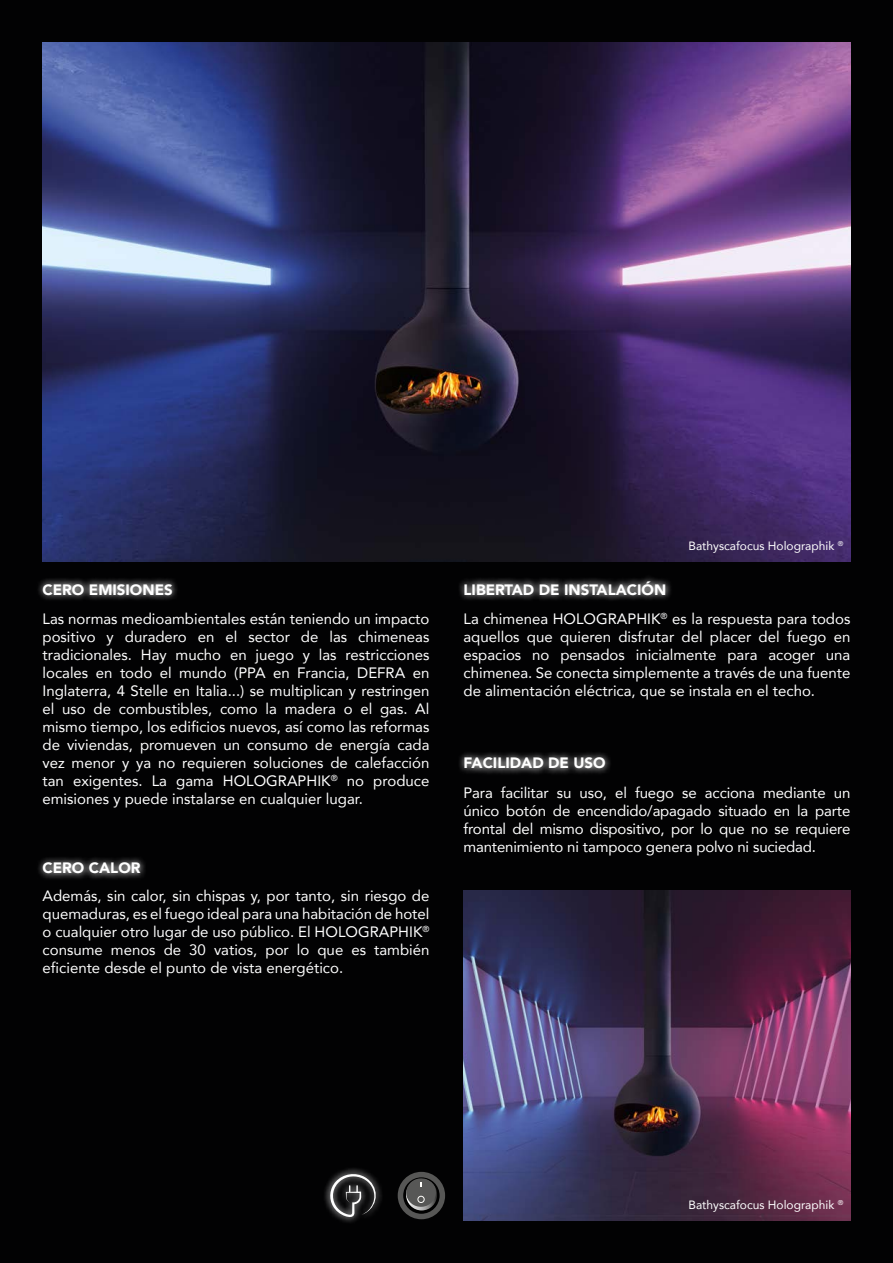
<style>
.page{position:relative;width:893px;height:1263px;background:#020203}
.page>*{position:absolute;margin:0;border:0;box-sizing:border-box;transform-origin:0 0}
.t1{font:15px/18px "Avenir";color:#fff;text-align:justify}
.t2{font:900 15px "Avenir";color:#fff}
.t3{font:12px "Avenir";color:#fff}
</style>
<div class="page">
<img style="left:43px;top:43px;width:807px;height:518px">
<svg style="left:38px;top:579px;width:139px;height:21px;background:#434343"></svg>
<svg style="left:459px;top:753px;width:151px;height:21px"></svg>
<svg style="left:459px;top:577px;width:212px;height:23px"></svg>
<svg style="left:38px;top:858px;width:107px;height:21px"></svg>
<img style="left:463px;top:890px;width:387px;height:330px">
<svg style="left:324px;top:1168px;width:58px;height:54px"></svg>
<svg style="left:328px;top:1170px;width:51px;height:47px"></svg>
<svg style="left:403px;top:1177px;width:37px;height:37px"></svg>
<div style="left:398px;top:1172px;width:47px;height:47px;border:5px solid #575756;border-radius:50%"></div>
<svg style="left:406px;top:1179px;width:31px;height:31px"></svg>
<svg style="left:406px;top:1178px;width:31px;height:29px"></svg>
<div style="left:417px;top:1196px;width:8px;height:7px;border:1px solid #fffefb;border-radius:50%"></div>
<p class="t2" style="left:43px;top:576px;width:132px">CERO EMISIONES</p>
<p class="t2" style="left:463px;top:576px;width:204px">LIBERTAD DE INSTALACIÓN</p>
<p class="t3" style="left:688px;top:536px;width:156px">Bathyscafocus Holographik <sup>®</sup></p>
<p class="t1" style="left:43px;top:610px;width:388px">Las normas medioambientales están teniendo un impacto positivo y duradero en el sector de las chimeneas tradicionales. Hay mucho en juego y las restricciones locales en todo el mundo (PPA en Francia, DEFRA en Inglaterra, 4 Stelle en Italia...) se multiplican y restringen el uso de combustibles, como la madera o el gas. Al mismo tiempo, los edificios nuevos, así como las reformas de viviendas, promueven un consumo de energía cada vez menor y ya no requieren soluciones de calefacción tan exigentes. La gama HOLOGRAPHIK<sup>®</sup> no produce emisiones y puede instalarse en cualquier lugar.</p>
<p class="t1" style="left:463px;top:610px;width:388px">La chimenea HOLOGRAPHIK<sup>®</sup> es la respuesta para todos aquellos que quieren disfrutar del placer del fuego en espacios no pensados inicialmente para acoger una chimenea. Se conecta simplemente a través de una fuente de alimentación eléctrica, que se instala en el techo.</p>
<p class="t2" style="left:463px;top:750px;width:144px">FACILIDAD DE USO</p>
<p class="t1" style="left:463px;top:783px;width:388px">Para facilitar su uso, el fuego se acciona mediante un único botón de encendido/apagado situado en la parte frontal del mismo dispositivo, por lo que no se requiere mantenimiento ni tampoco genera polvo ni suciedad.</p>
<p class="t2" style="left:43px;top:855px;width:100px">CERO CALOR</p>
<p class="t1" style="left:43px;top:886px;width:388px">Además, sin calor, sin chispas y, por tanto, sin riesgo de quemaduras, es el fuego ideal para una habitación de hotel o cualquier otro lugar de uso público. El HOLOGRAPHIK<sup>® </sup>consume menos de 30 vatios, por lo que es también eficiente desde el punto de vista energético.</p>
<p class="t3" style="left:688px;top:1195px;width:156px">Bathyscafocus Holographik <sup>®</sup></p>
</div>
